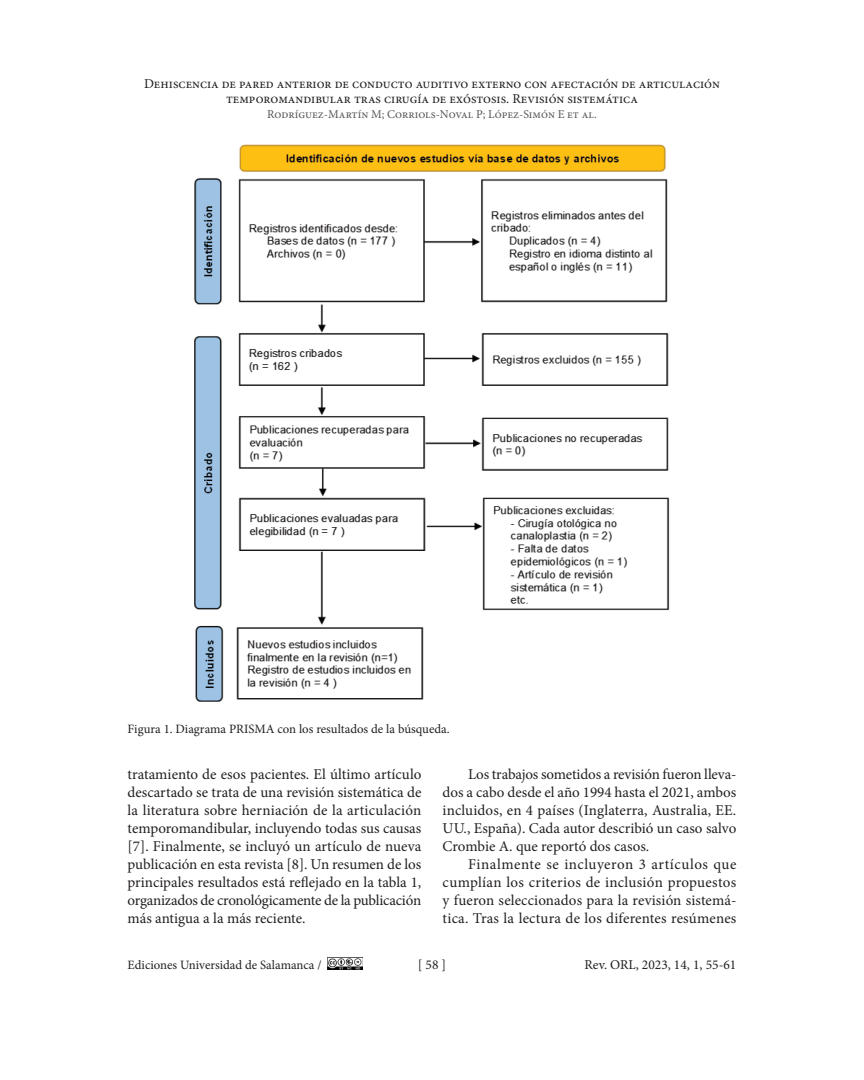
<style>
.page{position:relative;width:864px;height:1080px;background:#fff}
.page>*{position:absolute;margin:0;border:0;box-sizing:border-box;transform-origin:0 0}
.Texto{font:15px/18px "Minion Pro";color:#231f20;text-align:justify}
.t1{font:13.5px/15px "Minion Pro";color:#231f20;text-align:center}
.Pie_foto{font:12.75px "Minion Pro";color:#231f20}
.t2{font:12px "Minion Pro";color:#57585a}
</style>
<div class="page">
<img style="left:328px;top:957px;width:34px;height:12px">
<img style="left:195px;top:145px;width:474px;height:557px">
<p class="t1" style="left:144px;top:76px;width:577px">Dehiscencia de pared anterior de conducto auditivo externo con afectación de articulación temporomandibular tras cirugía de exóstosis. Revisión sistemática</p>
<p class="t2" style="left:267px;top:106px;width:331px">Rodríguez-Martín M; Corriols-Noval P; López-Simón E et al.</p>
<p class="Pie_foto" style="left:128px;top:720px;width:324px">Figura 1. Diagrama PRISMA con los resultados de la búsqueda.</p>
<p class="Texto" style="left:128px;top:765px;width:295px">tratamiento de esos pacientes. El último artículo descartado se trata de una revisión sistemática de la literatura sobre herniación de la articulación temporomandibular, incluyendo todas sus causas [7]. Finalmente, se incluyó un artículo de nueva publicación en esta revista [8]. Un resumen de los principales resultados está reflejado en la tabla 1, organizados de cronológicamente de la publicación más antigua a la más reciente.</p>
<p class="Texto" style="left:443px;top:765px;width:295px;text-indent:26px">Los trabajos sometidos a revisión fueron lleva&shy;dos a cabo desde el año 1994 hasta el 2021, ambos incluidos, en 4 países (Inglaterra, Australia, EE.<br>UU., España). Cada autor describió un caso salvo Crombie A. que reportó dos casos.</p>
<p class="Texto" style="left:443px;top:855px;width:295px;text-indent:26px">Finalmente se incluyeron 3 artículos que cumplían los criterios de inclusión propuestos y fueron seleccionados para la revisión sistemá&shy;tica. Tras la lectura de los diferentes resúmenes</p>
<p class="Pie_foto" style="left:128px;top:957px;width:196px">Ediciones Universidad de Salamanca /</p>
<p class="t1" style="left:418px;top:958px;width:30px">[ 58 ]</p>
<p class="t1" style="left:584px;top:958px;width:153px">Rev. ORL, 2023, 14, 1, 55-61</p>
</div>
